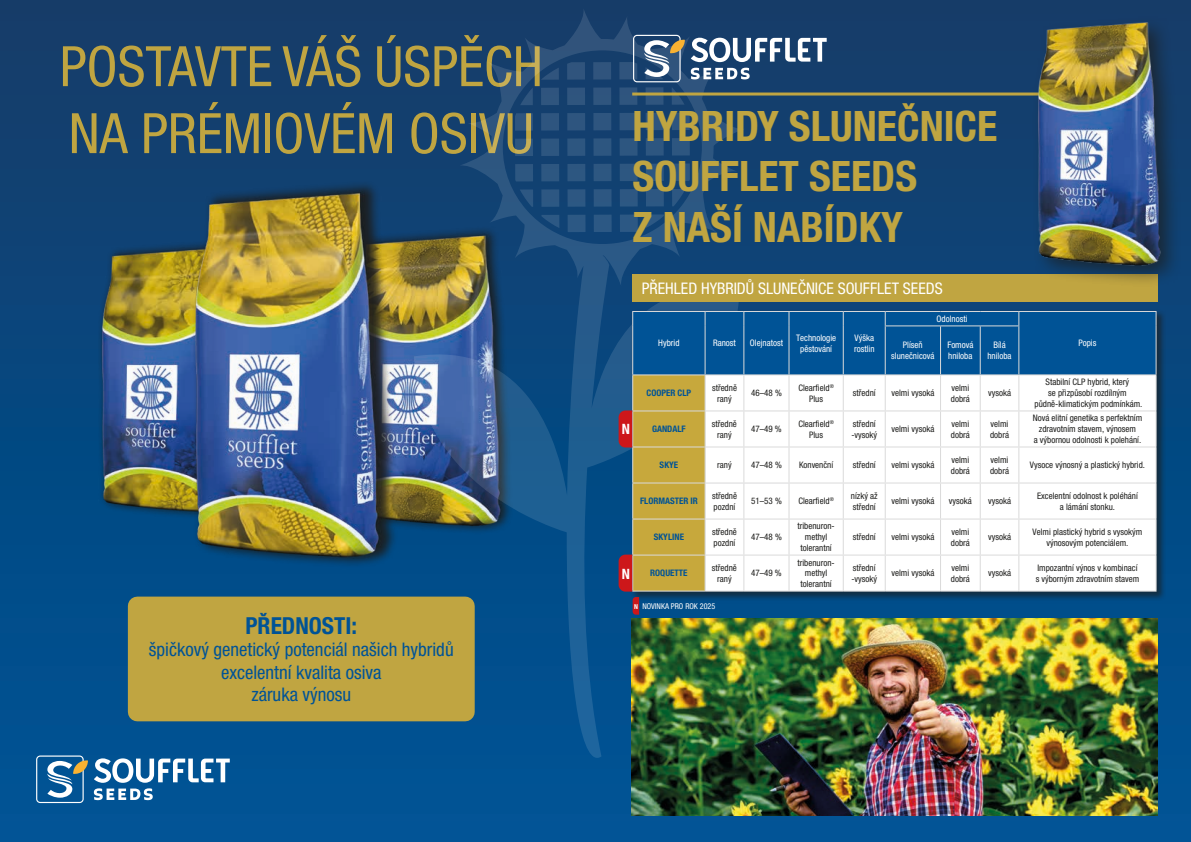
<style>
.page{position:relative;width:1191px;height:842px;background:#fff}
.page>*{position:absolute;margin:0;border:0;box-sizing:border-box;transform-origin:0 0}
.t1{font:condensed 55.8px/67px "Helvetica Neue LT Pro";color:#c0a541}
.t2{font:700 condensed 42px/50.4px "Helvetica Neue LT Pro";color:#c0a541}
.t3{font:700 condensed 23.5px "Helvetica Neue LT Pro";color:#005396}
.t4{font:condensed 18.8px/22.5px "Helvetica Neue LT Pro";color:#005396;text-align:center}
.t5{font:condensed 16px "Helvetica Neue LT Pro";color:#fff}
.t6{font:700 condensed 14.2px "Helvetica Neue LT Pro";color:#fff}
.t7{font:condensed 9px/10.8px "Helvetica Neue LT Pro";color:#1d1d1b}
.t8{font:condensed 9px/10.8px "Helvetica Neue LT Pro";color:#fff;text-align:center}
.t9{font:700 condensed 9px "Helvetica Neue LT Pro";color:#005396}
.t10{font:condensed 8px "Helvetica Neue LT Pro";color:#fff}
.s1{font-weight:700;font-size:6.8px}
</style>
<div class="page">
<div style="left:0;top:0;width:1191px;height:842px;background:linear-gradient(to bottom,#153c68,#005597)"></div>
<img style="left:76px;top:231px;width:82px;height:297px">
<img style="left:158px;top:169px;width:255px;height:413px">
<div style="left:128px;top:597px;width:347px;height:124px;background:#c0a541"></div>
<svg style="left:414px;top:8px;width:331px;height:751px;background:#25547a"></svg>
<svg style="left:593px;top:113px;width:18px;height:17px"></svg>
<svg style="left:593px;top:62px;width:18px;height:18px"></svg>
<svg style="left:593px;top:88px;width:18px;height:17px"></svg>
<svg style="left:593px;top:164px;width:18px;height:17px"></svg>
<svg style="left:645px;top:113px;width:18px;height:17px"></svg>
<svg style="left:646px;top:138px;width:17px;height:18px"></svg>
<svg style="left:646px;top:164px;width:18px;height:17px"></svg>
<svg style="left:646px;top:189px;width:18px;height:17px"></svg>
<svg style="left:619px;top:164px;width:18px;height:17px"></svg>
<svg style="left:619px;top:138px;width:18px;height:18px"></svg>
<svg style="left:619px;top:113px;width:18px;height:17px"></svg>
<svg style="left:620px;top:189px;width:17px;height:18px"></svg>
<hr style="left:632px;top:93px;width:487px;height:3px;background:#c0a541">
<div style="left:632px;top:274px;width:525px;height:27px;background:#c0a541"></div>
<div style="left:1031px;top:16px;width:151px;height:272px;background:#1d1d1b;opacity:.7"></div>
<img style="left:1021px;top:8px;width:157px;height:274px">
<div style="left:631px;top:309px;width:535px;height:292px;background:#1d1d1b;opacity:.65"></div>
<img style="left:631px;top:619px;width:526px;height:196px">
<svg style="left:691px;top:38px;width:135px;height:24px"></svg>
<svg style="left:619px;top:35px;width:66px;height:70px;background:#4a6683"></svg>
<svg style="left:691px;top:68px;width:58px;height:11px"></svg>
<svg style="left:36px;top:755px;width:52px;height:48px;background:#4980a8"></svg>
<svg style="left:94px;top:758px;width:136px;height:42px"></svg>
<svg style="left:618px;top:311px;width:538px;height:304px"></svg>
<h1 class="t1" style="left:60px;top:32px;width:485px">POSTAVTE VÁŠ ÚSPĚCH<br>NA PRÉMIOVÉM OSIVU</h1>
<h3 class="t3" style="left:245px;top:611px;width:113px">PŘEDNOSTI:</h3>
<h3 class="t4" style="left:149px;top:638px;width:306px">špičkový genetický potenciál našich hybridů excelentní kvalita osiva<br>záruka výnosu</h3>
<h2 class="t2" style="left:632px;top:101px;width:366px">HYBRIDY SLUNEČNICE<br>SOUFFLET SEEDS<br>Z NAŠÍ NABÍDKY</h2>
<h3 class="t5" style="left:642px;top:278px;width:302px">PŘEHLED HYBRIDŮ SLUNEČNICE SOUFFLET SEEDS</h3>
<h3 class="t6" style="left:622px;top:420px;width:10px">N</h3>
<h3 class="t6" style="left:622px;top:565px;width:10px">N</h3>
<p class="t8" style="left:658px;top:338px;width:23px">Hybrid</p>
<p class="t8" style="left:713px;top:338px;width:24px">Ranost</p>
<p class="t8" style="left:750px;top:338px;width:35px">Olejnatost</p>
<p class="t8" style="left:796px;top:332px;width:42px">Technologie pěstování</p>
<p class="t8" style="left:854px;top:332px;width:22px;text-align:left">Výška rostlin</p>
<p class="t8" style="left:936px;top:313px;width:32px">Odolnosti</p>
<p class="t8" style="left:903px;top:340px;width:21px">Plíseň</p>
<p class="t8" style="left:1078px;top:338px;width:19px">Popis</p>
<p class="t8" style="left:891px;top:350px;width:45px">slunečnicová</p>
<p class="t8" style="left:947px;top:340px;width:28px;text-align:left">Fomová hniloba</p>
<p class="t8" style="left:987px;top:340px;width:26px">Bílá hniloba</p>
<p class="t9" style="left:646px;top:388px;width:46px">COOPER CLP</p>
<p class="t7" style="left:712px;top:382px;width:26px;text-align:center">středně raný</p>
<p class="t7" style="left:751px;top:387px;width:32px">46–48 %</p>
<p class="t7" style="left:798px;top:382px;width:37px;text-align:center">Clearfield<sup>®<br></sup>Plus</p>
<p class="t7" style="left:853px;top:387px;width:24px">střední</p>
<p class="t7" style="left:891px;top:387px;width:44px">velmi vysoká</p>
<p class="t7" style="left:951px;top:382px;width:20px">velmi dobrá</p>
<p class="t7" style="left:988px;top:387px;width:24px">vysoká</p>
<p class="t7" style="left:1034px;top:377px;width:109px;text-align:center">Stabilní CLP hybrid, který<br>se přizpůsobí rozdílným půdně-klimatickým podmínkám.</p>
<p class="t9" style="left:652px;top:424px;width:35px">GANDALF</p>
<p class="t7" style="left:712px;top:418px;width:26px;text-align:center">středně raný</p>
<p class="t7" style="left:751px;top:423px;width:32px">47–49 %</p>
<p class="t7" style="left:798px;top:418px;width:37px;text-align:center">Clearfield<sup>®<br></sup>Plus</p>
<p class="t7" style="left:851px;top:418px;width:27px">střední -vysoký</p>
<p class="t7" style="left:891px;top:423px;width:44px">velmi vysoká</p>
<p class="t7" style="left:951px;top:418px;width:20px">velmi dobrá</p>
<p class="t7" style="left:990px;top:418px;width:20px">velmi dobrá</p>
<p class="t7" style="left:1032px;top:413px;width:111px;text-align:center">Nová elitní genetika s perfektním zdravotním stavem, výnosem<br>a výbornou odolnosti k polehání.</p>
<p class="t9" style="left:659px;top:460px;width:20px">SKYE</p>
<p class="t7" style="left:717px;top:459px;width:16px">raný</p>
<p class="t7" style="left:751px;top:459px;width:32px">47–48 %</p>
<p class="t7" style="left:799px;top:459px;width:36px">Konvenční</p>
<p class="t7" style="left:853px;top:459px;width:24px">střední</p>
<p class="t7" style="left:891px;top:459px;width:44px">velmi vysoká</p>
<p class="t7" style="left:951px;top:454px;width:20px">velmi dobrá</p>
<p class="t7" style="left:990px;top:454px;width:20px">velmi dobrá</p>
<p class="t7" style="left:1030px;top:459px;width:117px">Vysoce výnosný a plastický hybrid.</p>
<p class="t9" style="left:640px;top:496px;width:59px">FLORMASTER IR</p>
<p class="t7" style="left:712px;top:490px;width:26px">středně pozdní</p>
<p class="t7" style="left:751px;top:496px;width:32px">51–53 %</p>
<p class="t7" style="left:798px;top:496px;width:37px">Clearfield<sup>®</sup></p>
<p class="t7" style="left:851px;top:490px;width:28px">nízký až střední</p>
<p class="t7" style="left:891px;top:496px;width:44px">velmi vysoká</p>
<p class="t7" style="left:949px;top:496px;width:24px">vysoká</p>
<p class="t7" style="left:988px;top:496px;width:24px">vysoká</p>
<p class="t7" style="left:1037px;top:490px;width:102px;text-align:center">Excelentní odolnost k poléhání a lámání stonku.</p>
<p class="t9" style="left:654px;top:532px;width:32px">SKYLINE</p>
<p class="t7" style="left:712px;top:526px;width:26px">středně pozdní</p>
<p class="t7" style="left:751px;top:532px;width:32px">47–48 %</p>
<p class="t7" style="left:797px;top:521px;width:39px;text-align:center">tribenuron&shy;methyl tolerantní</p>
<p class="t7" style="left:853px;top:532px;width:24px">střední</p>
<p class="t7" style="left:891px;top:532px;width:44px">velmi vysoká</p>
<p class="t7" style="left:951px;top:526px;width:20px">velmi dobrá</p>
<p class="t7" style="left:988px;top:532px;width:24px">vysoká</p>
<p class="t7" style="left:1032px;top:526px;width:111px;text-align:center">Velmi plastický hybrid s vysokým výnosovým potenciálem.</p>
<p class="t9" style="left:650px;top:568px;width:39px">ROQUETTE</p>
<p class="t7" style="left:712px;top:562px;width:26px;text-align:center">středně raný</p>
<p class="t7" style="left:751px;top:568px;width:32px">47–49 %</p>
<p class="t7" style="left:797px;top:557px;width:39px;text-align:center">tribenuron&shy;methyl tolerantní</p>
<p class="t7" style="left:851px;top:562px;width:27px">střední -vysoký</p>
<p class="t7" style="left:891px;top:568px;width:44px">velmi vysoká</p>
<p class="t7" style="left:951px;top:562px;width:20px">velmi dobrá</p>
<p class="t7" style="left:988px;top:568px;width:24px">vysoká</p>
<p class="t7" style="left:1035px;top:562px;width:105px">Impozantní výnos v kombinací s výborným zdravotním stavem</p>
<p class="t10" style="left:634px;top:601px;width:83px"><span class="s1">N</span> NOVINKA PRO ROK 2025</p>
</div>
